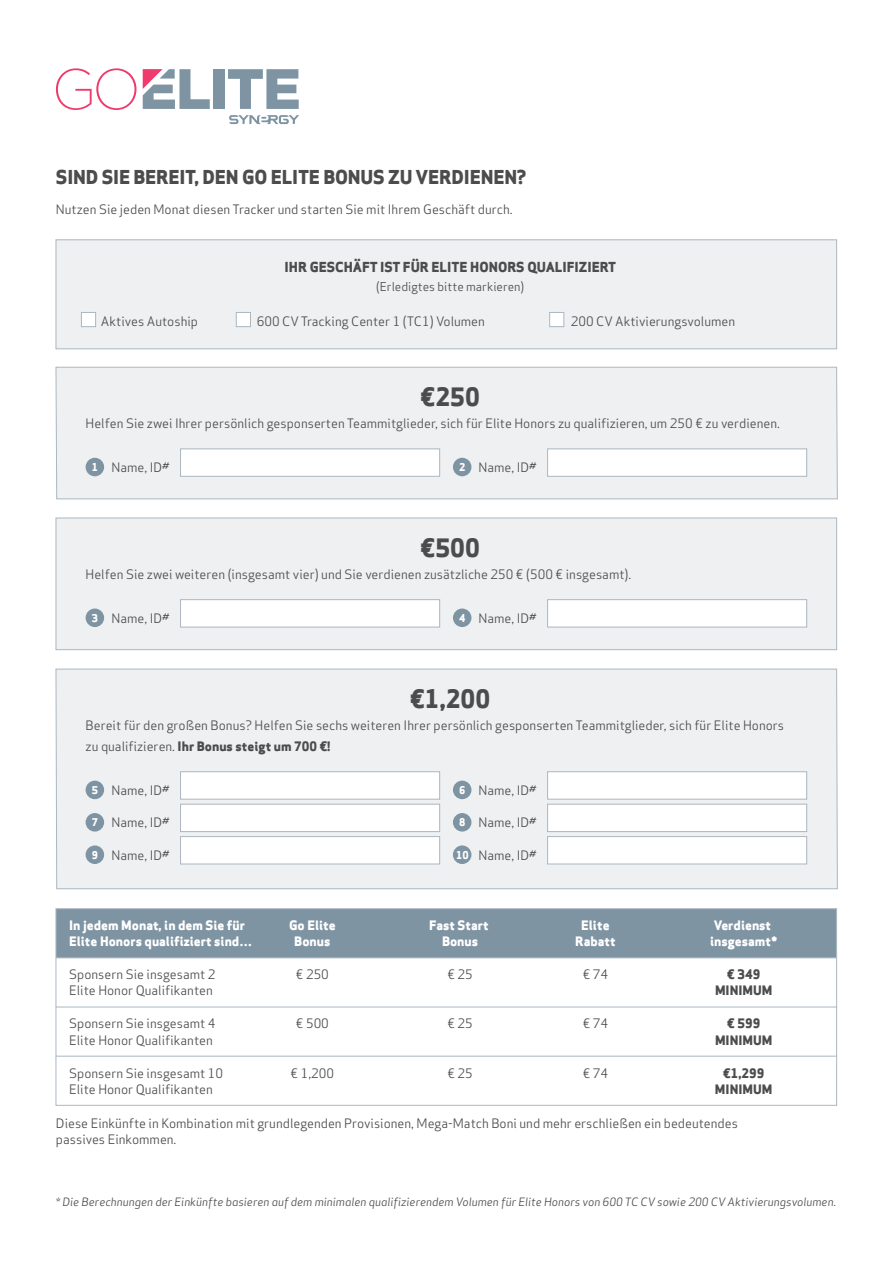
<style>
.page{position:relative;width:893px;height:1263px;background:#fff}
.page>*{position:absolute;margin:0;border:0;box-sizing:border-box;transform-origin:0 0}
.t1{font:800 24.75px "Apex Sans";color:#4b4c4d}
.t2{font:800 18.75px "Apex Sans";letter-spacing:-.01em;color:#4b4c4d}
.t3{font:800 13.5px "Apex Sans";color:#4b4c4d}
.t4{font:12.75px/15.3px "Apex Sans";color:#4b4c4d}
.t5{font:800 12.75px "Apex Sans";color:#fff}
.t6{font:800 12.75px "Apex Sans";color:#4b4c4d}
.t7{font:12px "Apex Sans";color:#4b4c4d}
.t8{font:italic 11.25px "Apex Sans";color:#4b4c4d}
.t9{font:800 10.5px "Apex Sans";color:#fff}
.s1{font-weight:800;font-size:10.5px;color:#fff}
.s2{font-weight:800}
</style>
<div class="page">
<div style="left:56px;top:908px;width:781px;height:50px;background:#7e94a3;border:1px solid #abb7c1"></div>
<div style="left:56px;top:957px;width:781px;height:50px;border:1px solid #abb7c1"></div>
<div style="left:56px;top:1007px;width:781px;height:49px;border:1px solid #abb7c1"></div>
<div style="left:56px;top:1056px;width:781px;height:50px;border:1px solid #abb7c1"></div>
<div style="left:56px;top:239px;width:781px;height:110px;background:#eef0f2;border:1px solid #abb7c1"></div>
<div style="left:55px;top:366px;width:783px;height:134px;background:#eef0f2"></div>
<div style="left:213px;top:69px;width:11px;height:40px;background:#7e94a3"></div>
<svg style="left:228px;top:69px;width:71px;height:40px"></svg>
<svg style="left:143px;top:69px;width:67px;height:40px"></svg>
<svg style="left:56px;top:68px;width:80px;height:42px"></svg>
<svg style="left:229px;top:115px;width:70px;height:9px"></svg>
<div style="left:81px;top:312px;width:15px;height:15px;background:#fff;border:1px solid #abb7c1"></div>
<div style="left:236px;top:312px;width:15px;height:15px;background:#fff;border:1px solid #abb7c1"></div>
<div style="left:549px;top:312px;width:15px;height:15px;background:#fff;border:1px solid #abb7c1"></div>
<div style="left:86px;top:458px;width:18px;height:18px;background:#7e94a3;border-radius:50%"></div>
<div style="left:453px;top:458px;width:18px;height:18px;background:#7e94a3;border-radius:50%"></div>
<div style="left:56px;top:518px;width:781px;height:132px;background:#eef0f2;border:1px solid #abb7c1"></div>
<div style="left:86px;top:608px;width:18px;height:19px;background:#7e94a3;border-radius:50%"></div>
<div style="left:453px;top:608px;width:18px;height:19px;background:#7e94a3;border-radius:50%"></div>
<div style="left:55px;top:668px;width:783px;height:221px;background:#eef0f2"></div>
<div style="left:86px;top:781px;width:18px;height:18px;background:#7e94a3;border-radius:50%"></div>
<div style="left:453px;top:781px;width:18px;height:18px;background:#7e94a3;border-radius:50%"></div>
<div style="left:86px;top:813px;width:18px;height:18px;background:#7e94a3;border-radius:50%"></div>
<div style="left:453px;top:813px;width:18px;height:18px;background:#7e94a3;border-radius:50%"></div>
<div style="left:180px;top:448px;width:260px;height:29px;background:#fff;border:1px solid #abb7c1"></div>
<div style="left:547px;top:448px;width:260px;height:29px;background:#fff;border:1px solid #abb7c1"></div>
<div style="left:180px;top:599px;width:260px;height:28px;background:#fff;border:1px solid #abb7c1"></div>
<div style="left:547px;top:599px;width:260px;height:28px;background:#fff;border:1px solid #abb7c1"></div>
<div style="left:180px;top:771px;width:260px;height:28px;background:#fff;border:1px solid #abb7c1"></div>
<div style="left:547px;top:771px;width:260px;height:28px;background:#fff;border:1px solid #abb7c1"></div>
<div style="left:180px;top:804px;width:260px;height:28px;background:#fff;border:1px solid #abb7c1"></div>
<div style="left:547px;top:804px;width:260px;height:28px;background:#fff;border:1px solid #abb7c1"></div>
<div style="left:180px;top:836px;width:260px;height:28px;background:#fff;border:1px solid #abb7c1"></div>
<div style="left:547px;top:836px;width:260px;height:28px;background:#fff;border:1px solid #abb7c1"></div>
<div style="left:86px;top:845px;width:18px;height:19px;background:#7e94a3;border-radius:50%"></div>
<div style="left:453px;top:845px;width:18px;height:19px;background:#7e94a3;border-radius:50%"></div>
<h2 class="t2" style="left:56px;top:164px;width:472px">SIND SIE BEREIT, DEN GO ELITE BONUS ZU VERDIENEN?</h2>
<p class="t4" style="left:56px;top:200px;width:458px">Nutzen Sie jeden Monat diesen Tracker und starten Sie mit Ihrem Geschäft durch.</p>
<p class="t3" style="left:285px;top:258px;width:333px">IHR GESCHÄFT IST FÜR ELITE HONORS QUALIFIZIERT</p>
<p class="t7" style="left:376px;top:277px;width:150px">(Erledigtes bitte markieren)</p>
<p class="t4" style="left:101px;top:312px;width:99px">Aktives Autoship</p>
<p class="t4" style="left:257px;top:312px;width:230px">600 CV Tracking Center 1 (TC1) Volumen</p>
<p class="t4" style="left:571px;top:312px;width:166px">200 CV Aktivierungsvolumen</p>
<h1 class="t1" style="left:420px;top:381px;width:61px">€250</h1>
<p class="t4" style="left:86px;top:415px;width:696px">Helfen Sie zwei Ihrer persönlich gesponserten Teammitglieder, sich für Elite Honors zu qualifizieren, um 250 € zu verdienen.</p>
<p class="t9" style="left:92px;top:460px;width:8px">1</p>
<p class="t4" style="left:459px;top:458px;width:79px"><span class="s1">2</span> Name, ID#</p>
<p class="t4" style="left:111px;top:458px;width:60px">Name, ID#</p>
<h1 class="t1" style="left:420px;top:531px;width:61px">€500</h1>
<p class="t4" style="left:86px;top:566px;width:547px">Helfen Sie zwei weiteren (insgesamt vier) und Sie verdienen zusätzliche 250 € (500 € insgesamt).</p>
<p class="t9" style="left:92px;top:611px;width:8px">3</p>
<p class="t4" style="left:459px;top:609px;width:79px"><span class="s1">4</span> Name, ID#</p>
<p class="t4" style="left:111px;top:609px;width:60px">Name, ID#</p>
<h1 class="t1" style="left:410px;top:683px;width:82px">€1,200</h1>
<p class="t4" style="left:86px;top:714px;width:700px;line-height:21px">Bereit für den großen Bonus? Helfen Sie sechs weiteren Ihrer persönlich gesponserten Teammitglieder, sich für Elite Honors zu qualifizieren. <span class="s2">Ihr Bonus steigt um 700 €!</span></p>
<p class="t9" style="left:92px;top:783px;width:8px">5</p>
<p class="t4" style="left:459px;top:781px;width:79px"><span class="s1">6</span> Name, ID#</p>
<p class="t4" style="left:92px;top:814px;width:79px"><span class="s1">7</span> Name, ID#</p>
<p class="t4" style="left:459px;top:814px;width:79px"><span class="s1">8</span> Name, ID#</p>
<p class="t4" style="left:92px;top:846px;width:79px"><span class="s1">9</span> Name, ID#</p>
<p class="t4" style="left:456px;top:846px;width:82px"><span class="s1">10</span> Name, ID#</p>
<p class="t4" style="left:111px;top:781px;width:60px">Name, ID#</p>
<p class="t5" style="left:69px;top:917px;width:177px">In jedem Monat, in dem Sie für</p>
<p class="t5" style="left:289px;top:917px;width:48px">Go Elite</p>
<p class="t5" style="left:429px;top:917px;width:61px">Fast Start</p>
<p class="t5" style="left:581px;top:917px;width:30px">Elite</p>
<p class="t5" style="left:714px;top:917px;width:59px">Verdienst</p>
<p class="t5" style="left:69px;top:933px;width:184px">Elite Honors qualifiziert sind…</p>
<p class="t5" style="left:294px;top:933px;width:38px">Bonus</p>
<p class="t5" style="left:442px;top:933px;width:38px">Bonus</p>
<p class="t5" style="left:575px;top:933px;width:42px">Rabatt</p>
<p class="t5" style="left:710px;top:933px;width:69px">insgesamt*</p>
<p class="t4" style="left:69px;top:965px;width:148px">Sponsern Sie insgesamt 2</p>
<p class="t4" style="left:296px;top:965px;width:35px">€ 250</p>
<p class="t4" style="left:447px;top:965px;width:27px">€ 25</p>
<p class="t4" style="left:583px;top:965px;width:27px">€ 74</p>
<p class="t6" style="left:727px;top:966px;width:35px">€ 349</p>
<p class="t4" style="left:69px;top:982px;width:145px">Elite Honor Qualifikanten</p>
<p class="t6" style="left:715px;top:982px;width:59px">MINIMUM</p>
<p class="t4" style="left:69px;top:1015px;width:148px">Sponsern Sie insgesamt 4</p>
<p class="t4" style="left:296px;top:1015px;width:35px">€ 500</p>
<p class="t4" style="left:447px;top:1015px;width:27px">€ 25</p>
<p class="t4" style="left:583px;top:1015px;width:27px">€ 74</p>
<p class="t6" style="left:727px;top:1015px;width:35px">€ 599</p>
<p class="t4" style="left:69px;top:1031px;width:145px">Elite Honor Qualifikanten</p>
<p class="t6" style="left:715px;top:1032px;width:59px">MINIMUM</p>
<p class="t4" style="left:69px;top:1064px;width:155px">Sponsern Sie insgesamt 10</p>
<p class="t4" style="left:291px;top:1064px;width:45px">€ 1,200</p>
<p class="t4" style="left:447px;top:1064px;width:27px">€ 25</p>
<p class="t4" style="left:583px;top:1064px;width:27px">€ 74</p>
<p class="t6" style="left:723px;top:1065px;width:43px">€1,299</p>
<p class="t4" style="left:69px;top:1081px;width:145px">Elite Honor Qualifikanten</p>
<p class="t6" style="left:715px;top:1081px;width:59px">MINIMUM</p>
<p class="t4" style="left:56px;top:1115px;width:683px">Diese Einkünfte in Kombination mit grundlegenden Provisionen, Mega-Match Boni und mehr erschließen ein bedeutendes passives Einkommen.</p>
<p class="t8" style="left:56px;top:1193px;width:782px">* Die Berechnungen der Einkünfte basieren auf dem minimalen qualifizierendem Volumen für Elite Honors von 600 TC CV sowie 200 CV Aktivierungsvolumen.</p>
</div>
